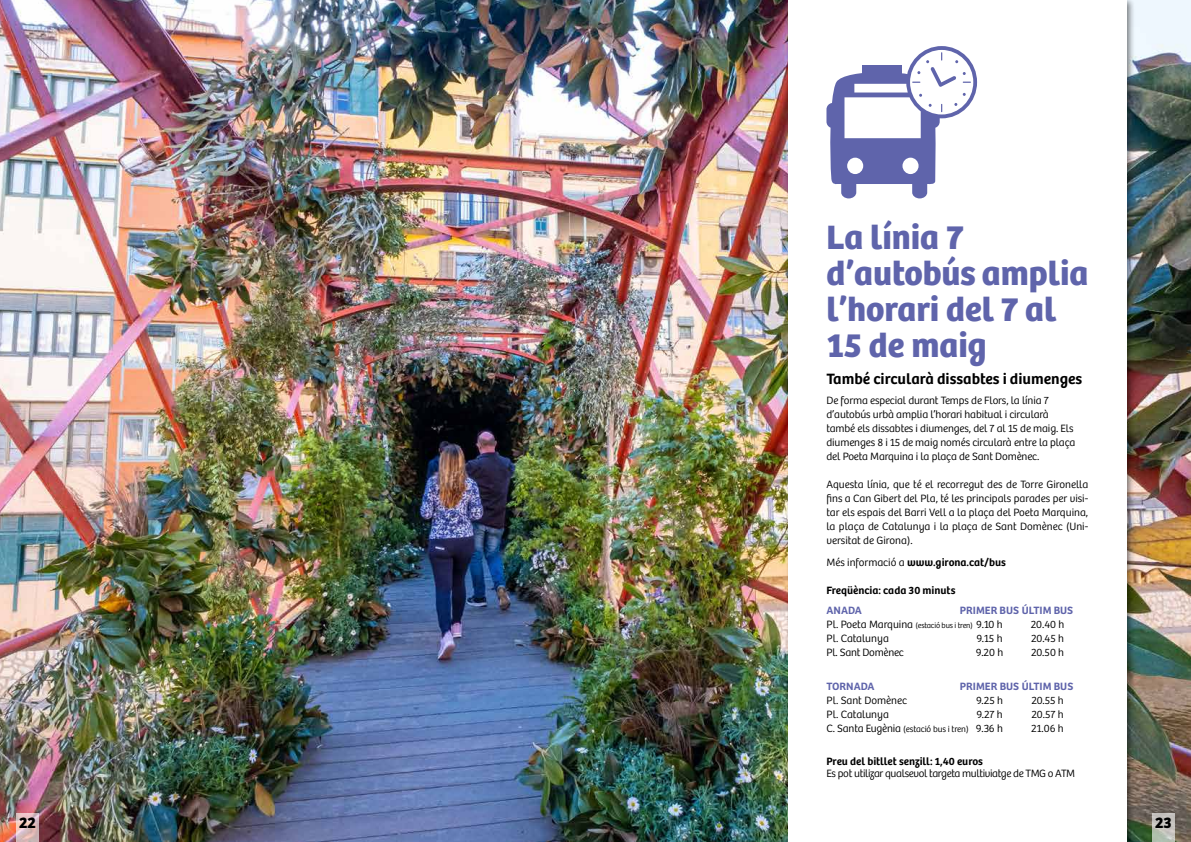
<style>
.page{position:relative;width:1191px;height:842px;background:#fff}
.page>*{position:absolute;margin:0;border:0;box-sizing:border-box;transform-origin:0 0}
.t1{font:700 35px/36px "Bree";color:#5f64ab}
.t2{font:700 16px "Bree";color:#000}
.t3{font:600 15.5px "Bree";color:#000}
.t4{font:300 11px/14px "Bree";letter-spacing:-.01em;color:#000}
.t5{font:600 11px "Bree";color:#000}
.t6{font:300 11px "Bree";letter-spacing:-.03em;color:#000}
.t7{font:600 11px "Bree";color:#5f64ab}
.s1{font-weight:300}
.s2{font-weight:600;color:#5f64ab}
.s3{font-size:8px}
.s4{font-size:9px}
</style>
<div class="page">
<img style="left:0;top:0;width:1191px;height:842px">
<svg style="left:16px;top:813px;width:23px;height:29px"></svg>
<svg style="left:1152px;top:813px;width:22px;height:29px"></svg>
<div style="left:785px;top:0;width:350px;height:842px;background:#000;opacity:.5"></div>
<div style="left:788px;top:0;width:338px;height:842px;background:#fff"></div>
<svg style="left:826px;top:46px;width:151px;height:152px"></svg>
<h1 class="t1" style="left:826px;top:220px;width:263px">La línia 7 d’autobús amplia l’horari del 7 al<br>15 de maig</h1>
<h3 class="t3" style="left:826px;top:370px;width:257px">També circularà dissabtes i diumenges</h3>
<p class="t4" style="left:826px;top:393px;width:250px">De forma especial durant Temps de Flors, la línia 7 d’autobús urbà amplia l’horari habitual i circularà també els dissabtes i diumenges, del 7 al 15 de maig. Els diumenges 8 i 15 de maig només circularà entre la plaça del Poeta Marquina i la plaça de Sant Domènec.</p>
<p class="t4" style="left:826px;top:478px;width:263px;text-align:justify">Aquesta línia, que té el recorregut des de Torre Gironella fins a Can Gibert del Pla, té les principals parades per visi&shy;tar els espais del Barri Vell a la plaça del Poeta Marquina, la plaça de Catalunya i la plaça de Sant Domènec (Uni&shy;versitat de Girona).</p>
<p class="t5" style="left:826px;top:556px;width:181px"><span class="s1">Més informació a</span> www.girona.cat/bus</p>
<p class="t5" style="left:826px;top:584px;width:130px">Freqüència: cada 30 minuts</p>
<p class="t7" style="left:826px;top:604px;width:37px">ANADA</p>
<p class="t4" style="left:826px;top:603px;width:248px;text-indent:133px"><span class="s2">PRIMER BUS ÚLTIM BUS<br></span>Pl. Poeta Marquina <span class="s3">(estació bus i tren)</span> 9.10 h</p>
<p class="t4" style="left:1030px;top:617px;width:35px">20.40 h</p>
<p class="t4" style="left:826px;top:631px;width:64px">Pl. Catalunya</p>
<p class="t4" style="left:976px;top:631px;width:28px">9.15 h</p>
<p class="t4" style="left:1031px;top:631px;width:35px">20.45 h</p>
<p class="t4" style="left:826px;top:645px;width:79px">Pl. Sant Domènec</p>
<p class="t4" style="left:976px;top:645px;width:29px">9.20 h</p>
<p class="t4" style="left:1031px;top:645px;width:35px">20.50 h</p>
<p class="t7" style="left:826px;top:679px;width:50px">TORNADA</p>
<p class="t7" style="left:959px;top:679px;width:115px">PRIMER BUS ÚLTIM BUS</p>
<p class="t4" style="left:826px;top:693px;width:82px">Pl. Sant Domènec</p>
<p class="t4" style="left:976px;top:693px;width:29px">9.25 h</p>
<p class="t4" style="left:1031px;top:693px;width:34px">20.55 h</p>
<p class="t4" style="left:826px;top:707px;width:64px">Pl. Catalunya</p>
<p class="t4" style="left:976px;top:707px;width:28px">9.27 h</p>
<p class="t4" style="left:1031px;top:707px;width:33px">20.57 h</p>
<p class="t4" style="left:826px;top:721px;width:178px">C. Santa Eugènia <span class="s4">(estació bus i tren)</span> 9.36 h</p>
<p class="t4" style="left:1031px;top:721px;width:34px">21.06 h</p>
<p class="t5" style="left:826px;top:755px;width:158px">Preu del bitllet senzill: 1,40 euros</p>
<p class="t6" style="left:826px;top:767px;width:250px">Es pot utilizar qualsevol targeta multiviatge de TMG o ATM</p>
<h2 class="t2" style="left:19px;top:813px;width:18px">22</h2>
<h2 class="t2" style="left:1155px;top:813px;width:18px">23</h2>
</div>
